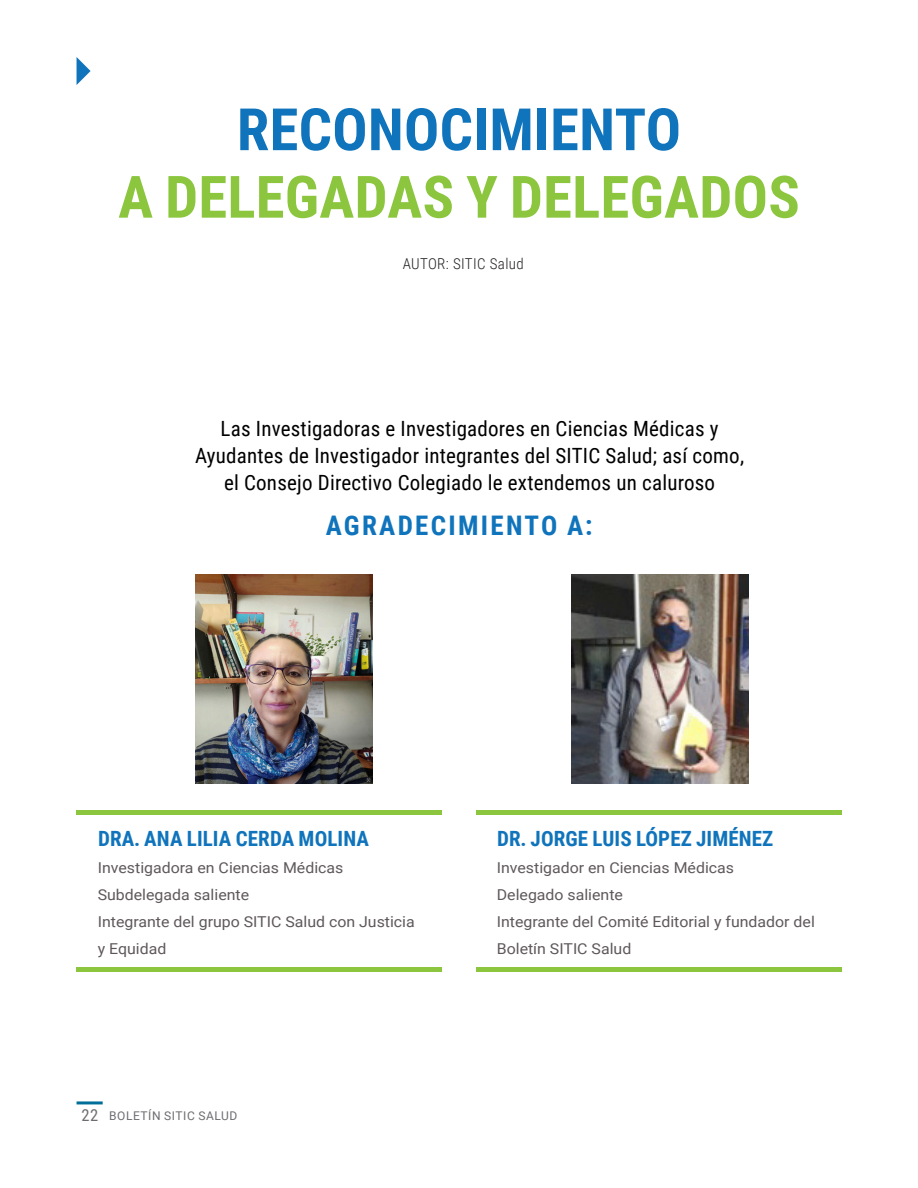
<style>
.page{position:relative;width:918px;height:1188px;background:#fff}
.page>*{position:absolute;margin:0;border:0;box-sizing:border-box;transform-origin:0 0}
.t1{font:700 58.5px/67.5px "Roboto Condensed";letter-spacing:.005em;color:#8bc63e;text-align:center}
.t2{font:700 27px "Roboto Condensed";letter-spacing:.085em;color:#1074bc}
.t3{font:21px/27px "Roboto Condensed";letter-spacing:.01em;color:#000;text-align:center}
.t4{font:700 21px "Roboto Condensed";letter-spacing:.005em;color:#1074bc}
.t5{font:16.5px "Roboto Condensed";color:#6c6d70}
.t6{font:15px/27px "Roboto";color:#5f585a;scale:1.06 1}
.t7{font:300 15px "Roboto Condensed";letter-spacing:.025em;color:#231f20}
.t8{font:12px "Roboto";letter-spacing:.045em;color:#6c6d70}
.s1{color:#1074bc}
</style>
<div class="page">
<hr style="left:77px;top:1101px;width:26px;height:3px;background:#006e98">
<svg style="left:77px;top:57px;width:14px;height:28px"></svg>
<div style="left:77px;top:810px;width:365px;height:5px;background:#8bc63e"></div>
<div style="left:77px;top:967px;width:365px;height:5px;background:#8bc63e"></div>
<div style="left:476px;top:810px;width:365px;height:5px;background:#8bc63e"></div>
<div style="left:476px;top:967px;width:365px;height:5px;background:#8bc63e"></div>
<img style="left:196px;top:575px;width:176px;height:209px">
<img style="left:571px;top:575px;width:177px;height:209px">
<p class="t1" style="left:118px;top:93px;width:683px"><span class="s1">RECONOCIMIENTO<br></span>A DELEGADAS Y DELEGADOS</p>
<p class="t7" style="left:403px;top:254px;width:123px">AUTOR: SITIC Salud</p>
<p class="t3" style="left:195px;top:414px;width:551px">Las Investigadoras e Investigadores en Ciencias Médicas y<br>Ayudantes de Investigador integrantes del SITIC Salud; así como, el Consejo Directivo Colegiado le extendemos un caluroso</p>
<p class="t2" style="left:326px;top:506px;width:268px">AGRADECIMIENTO A:</p>
<p class="t4" style="left:98px;top:823px;width:272px">DRA. ANA LILIA CERDA MOLINA</p>
<p class="t6" style="left:98px;top:853px;width:233px">Investigadora en Ciencias Médicas</p>
<p class="t6" style="left:98px;top:880px;width:144px">Subdelegada saliente</p>
<p class="t6" style="left:98px;top:907px;width:301px">Integrante del grupo SITIC Salud con Justicia y Equidad</p>
<p class="t5" style="left:81px;top:1104px;width:18px">22</p>
<p class="t8" style="left:109px;top:1108px;width:130px">BOLETÍN SITIC SALUD</p>
<p class="t4" style="left:497px;top:823px;width:278px">DR. JORGE LUIS LÓPEZ JIMÉNEZ</p>
<p class="t6" style="left:497px;top:853px;width:225px">Investigador en Ciencias Médicas</p>
<p class="t6" style="left:497px;top:880px;width:121px">Delegado saliente</p>
<p class="t6" style="left:497px;top:907px;width:302px">Integrante del Comité Editorial y fundador del<br>Boletín SITIC Salud</p>
</div>
